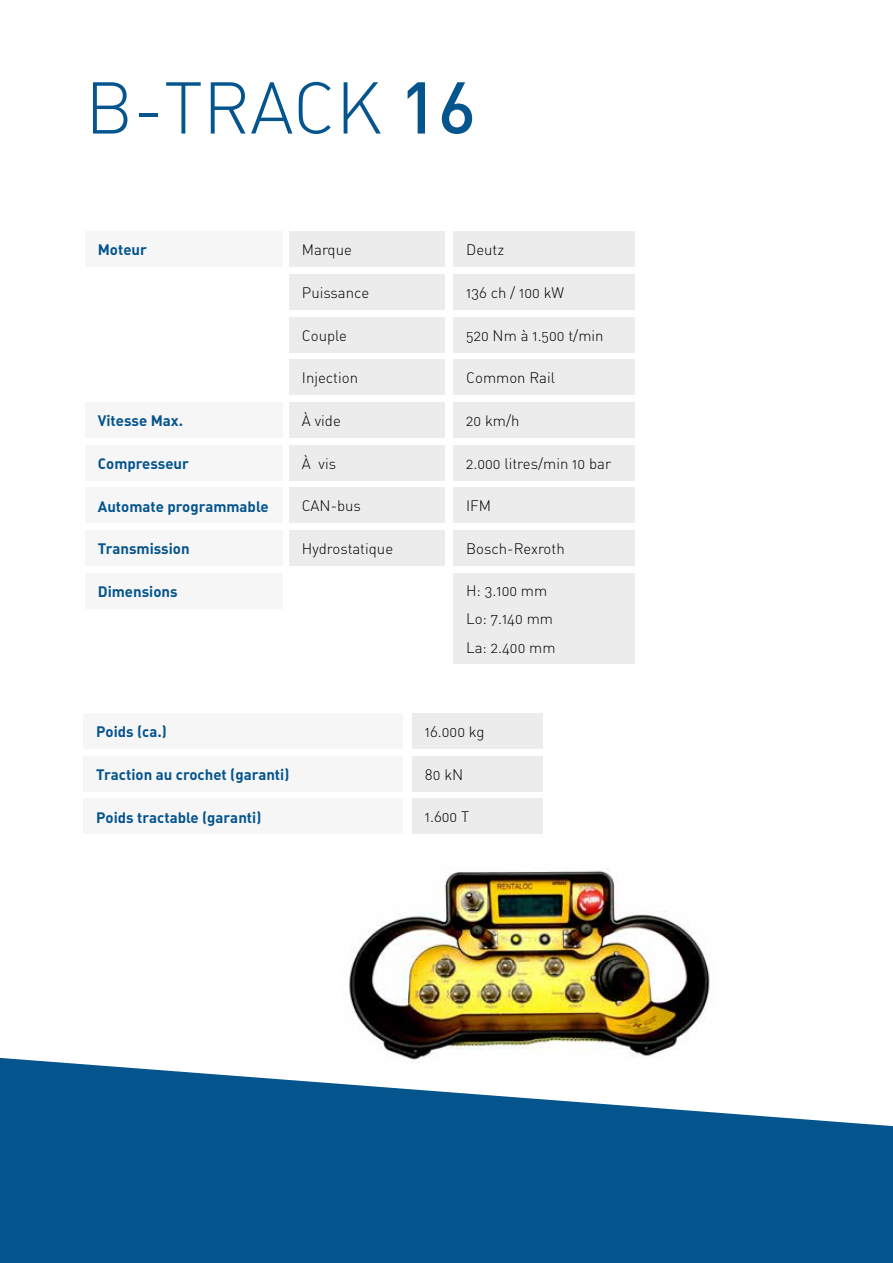
<style>
.page{position:relative;width:893px;height:1263px;background:#fff}
.page>*{position:absolute;margin:0;border:0;box-sizing:border-box;transform-origin:0 0}
.t1{font:72px "DIN Light Alternate";color:#04548e}
.t2{font:15px/28.5px "DIN Light Alternate";color:#000}
.t3{font:15px "DIN Bold Alternate";color:#04548e}
.s1{font-family:"DIN";font-weight:500}
</style>
<div class="page">
<div style="left:85px;top:231px;width:197px;height:36px;background:#f6f6f6"></div>
<div style="left:84px;top:713px;width:319px;height:36px;background:#f6f6f6"></div>
<div style="left:84px;top:756px;width:319px;height:35px;background:#f6f6f6"></div>
<div style="left:84px;top:799px;width:319px;height:35px;background:#f6f6f6"></div>
<div style="left:85px;top:402px;width:197px;height:36px;background:#f6f6f6"></div>
<div style="left:85px;top:445px;width:197px;height:35px;background:#f6f6f6"></div>
<div style="left:85px;top:530px;width:197px;height:35px;background:#f6f6f6"></div>
<div style="left:85px;top:573px;width:197px;height:35px;background:#f6f6f6"></div>
<div style="left:85px;top:488px;width:197px;height:35px;background:#f6f6f6"></div>
<div style="left:289px;top:231px;width:155px;height:36px;background:#ececec"></div>
<div style="left:412px;top:713px;width:130px;height:36px;background:#ececec"></div>
<div style="left:412px;top:756px;width:130px;height:35px;background:#ececec"></div>
<div style="left:412px;top:799px;width:130px;height:35px;background:#ececec"></div>
<div style="left:289px;top:402px;width:155px;height:36px;background:#ececec"></div>
<div style="left:289px;top:445px;width:155px;height:35px;background:#ececec"></div>
<div style="left:289px;top:488px;width:155px;height:35px;background:#ececec"></div>
<div style="left:289px;top:530px;width:155px;height:35px;background:#ececec"></div>
<div style="left:289px;top:317px;width:155px;height:35px;background:#ececec"></div>
<div style="left:289px;top:360px;width:155px;height:35px;background:#ececec"></div>
<div style="left:289px;top:274px;width:155px;height:35px;background:#ececec"></div>
<div style="left:453px;top:231px;width:182px;height:36px;background:#ececec"></div>
<div style="left:453px;top:402px;width:182px;height:36px;background:#ececec"></div>
<div style="left:453px;top:445px;width:182px;height:35px;background:#ececec"></div>
<div style="left:453px;top:488px;width:182px;height:35px;background:#ececec"></div>
<div style="left:453px;top:530px;width:182px;height:35px;background:#ececec"></div>
<div style="left:453px;top:573px;width:182px;height:90px;background:#ececec"></div>
<div style="left:453px;top:317px;width:182px;height:35px;background:#ececec"></div>
<div style="left:453px;top:360px;width:182px;height:35px;background:#ececec"></div>
<div style="left:453px;top:274px;width:182px;height:35px;background:#ececec"></div>
<svg style="left:0;top:1058px;width:893px;height:205px;fill:#04548e"></svg>
<img style="left:343px;top:869px;width:376px;height:195px">
<h1 class="t1" style="left:85px;top:63px;width:393px">B-TRACK <span class="s1">16</span></h1>
<p class="t3" style="left:98px;top:240px;width:51px">Moteur</p>
<p class="t3" style="left:98px;top:411px;width:87px">Vitesse Max.</p>
<p class="t3" style="left:98px;top:454px;width:93px">Compresseur</p>
<p class="t3" style="left:98px;top:496px;width:172px">Automate programmable</p>
<p class="t3" style="left:98px;top:539px;width:93px">Transmission</p>
<p class="t3" style="left:98px;top:582px;width:81px">Dimensions</p>
<p class="t2" style="left:302px;top:235px;width:52px">Marque</p>
<p class="t2" style="left:302px;top:278px;width:69px">Puissance</p>
<p class="t2" style="left:302px;top:321px;width:47px">Couple</p>
<p class="t2" style="left:302px;top:363px;width:58px">Injection</p>
<p class="t2" style="left:302px;top:406px;width:40px">À vide</p>
<p class="t2" style="left:302px;top:449px;width:36px">À vis</p>
<p class="t2" style="left:302px;top:492px;width:61px">CAN-bus</p>
<p class="t2" style="left:302px;top:534px;width:93px">Hydrostatique</p>
<p class="t3" style="left:96px;top:722px;width:72px">Poids (ca.)</p>
<p class="t3" style="left:96px;top:765px;width:195px">Traction au crochet (garanti)</p>
<p class="t3" style="left:96px;top:807px;width:167px">Poids tractable (garanti)</p>
<p class="t2" style="left:466px;top:235px;width:40px">Deutz</p>
<p class="t2" style="left:466px;top:278px;width:100px">136 ch / 100 kW</p>
<p class="t2" style="left:466px;top:321px;width:139px">520 Nm à 1.500 t/min</p>
<p class="t2" style="left:466px;top:363px;width:90px">Common Rail</p>
<p class="t2" style="left:466px;top:406px;width:55px">20 km/h</p>
<p class="t2" style="left:466px;top:449px;width:147px">2.000 litres/min 10 bar</p>
<p class="t2" style="left:466px;top:492px;width:27px">IFM</p>
<p class="t2" style="left:466px;top:534px;width:100px">Bosch-Rexroth</p>
<p class="t2" style="left:466px;top:576px;width:91px">H: 3.100 mm<br>Lo: 7.140 mm<br>La: 2.400 mm</p>
<p class="t2" style="left:425px;top:717px;width:61px">16.000 kg</p>
<p class="t2" style="left:425px;top:760px;width:40px">80 kN</p>
<p class="t2" style="left:425px;top:803px;width:46px">1.600 T</p>
</div>
